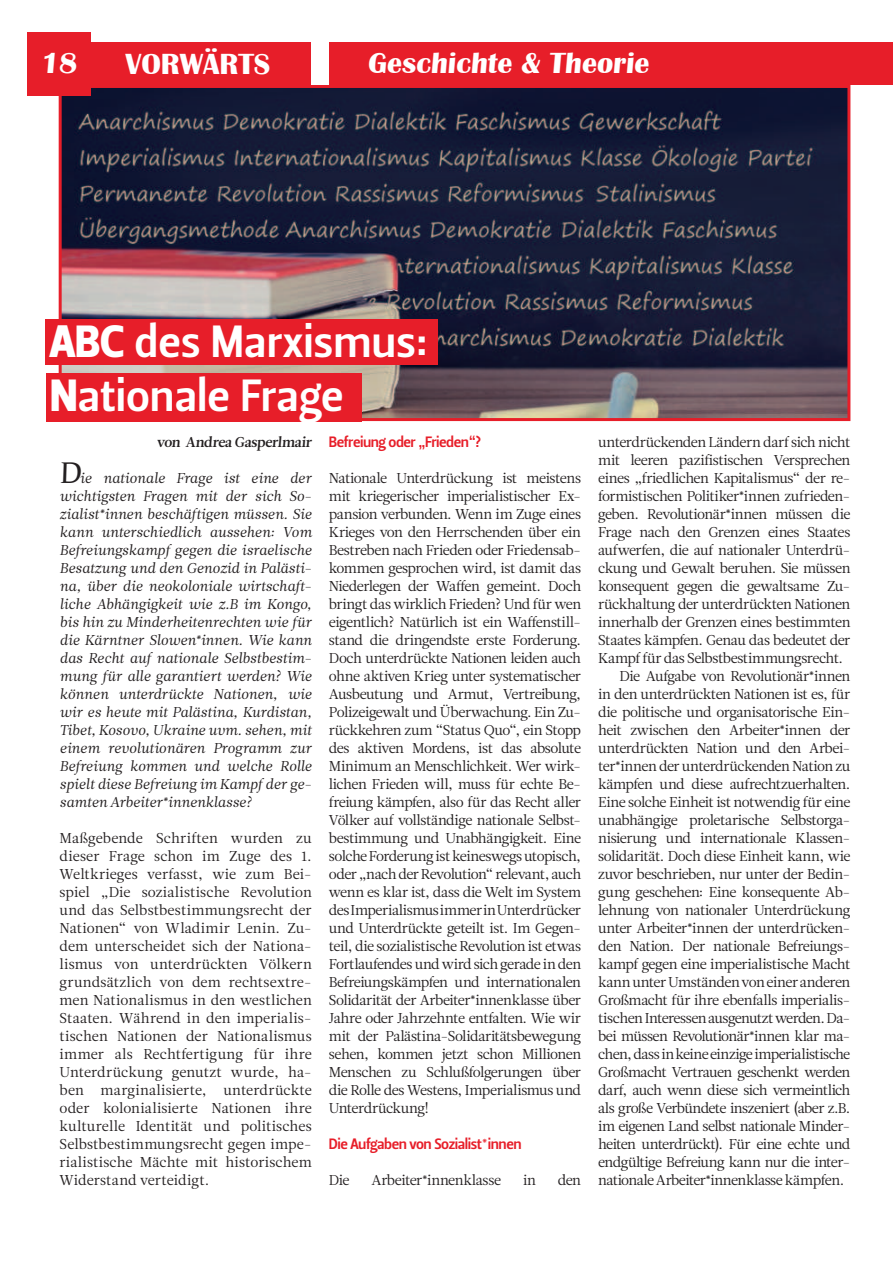
<style>
.page{position:relative;width:893px;height:1263px;background:#fff}
.page>*{position:absolute;margin:0;border:0;box-sizing:border-box;transform-origin:0 0}
.t1{font:45px/54px "Leitura Sans Grot 3";color:#fff}
.t2{font:700 30px "Britannic";color:#fff}
.t3{font:15px "Leitura Sans Grot 3";letter-spacing:-.03em;color:#e71e29}
.t4{font:14.25px/18px "Leitura News Roman 1";letter-spacing:-.04em;color:#231f20;text-align:justify}
.t5{font:14.25px/18px "Leitura News Italic 1";letter-spacing:-.02em;color:#231f20;text-align:justify}
.t6{font:14.25px "Leitura News Roman 3";color:#231f20}
.s1{font-family:"Leitura Sans Grot 4"}
.s2{font-family:"Constantia";font-size:30px}
</style>
<div class="page">
<img style="left:63px;top:89px;width:783px;height:328px">
<div style="left:59px;top:85px;width:791px;height:336px;border:3px solid #e71e29"></div>
<div style="left:91px;top:42px;width:802px;height:43px;background:#e71e29"></div>
<div style="left:27px;top:32px;width:64px;height:64px;background:#e71e29"></div>
<div style="left:312px;top:42px;width:17px;height:43px;background:#fff"></div>
<div style="left:46px;top:373px;width:315px;height:48px;background:#e71e29"></div>
<div style="left:46px;top:319px;width:392px;height:46px;background:#e71e29"></div>
<h2 class="t2" style="left:125px;top:48px;width:146px">VORWÄRTS</h2>
<h2 class="t2" style="left:40px;top:47px;width:41px">18</h2>
<h2 class="t2" style="left:367px;top:47px;width:286px">Geschichte &amp; Theorie</h2>
<h1 class="t1" style="left:50px;top:316px;width:379px"><span class="s1">ABC</span> des Marxismus:<br><span class="s1">N</span>ationale Frage</h1>
<p class="t6" style="left:157px;top:435px;width:158px">von Andrea Gasperlmair</p>
<p class="t5" style="left:60px;top:470px;width:254px"><span class="s2">D</span>ie nationale Frage ist eine der wichtigsten Fragen mit der sich So&shy;zialist*innen beschäftigen müssen. Sie kann unterschiedlich aussehen: Vom Befreiungskampf gegen die israelische Besatzung und den Genozid in Palästi&shy;na, über die neokoloniale wirtschaft&shy;liche Abhängigkeit wie z.B im Kongo, bis hin zu Minderheitenrechten wie für die Kärntner Slowen*innen. Wie kann das Recht auf nationale Selbstbestim&shy;mung für alle garantiert werden? Wie können unterdrückte Nationen, wie wir es heute mit Palästina, Kurdistan, Tibet, Kosovo, Ukraine uvm. sehen, mit einem revolutionären Programm zur Befreiung kommen und welche Rolle spielt diese Befreiung im Kampf der ge&shy;samten Arbeiter*innenklasse?</p>
<p class="t4" style="left:60px;top:830px;width:254px">Maßgebende Schriften wurden zu dieser Frage schon im Zuge des 1.<br>Weltkrieges verfasst, wie zum Bei&shy;spiel „Die sozialistische Revolution und das Selbstbestimmungsrecht der Nationen“ von Wladimir Lenin. Zu&shy;dem unterscheidet sich der Nationa&shy;lismus von unterdrückten Völkern grundsätzlich von dem rechtsextre&shy;men Nationalismus in den westlichen Staaten. Während in den imperialis&shy;tischen Nationen der Nationalismus immer als Rechtfertigung für ihre Unterdrückung genutzt wurde, ha&shy;ben marginalisierte, unterdrückte oder kolonialisierte Nationen ihre kulturelle Identität und politisches Selbstbestimmungsrecht gegen impe&shy;rialistische Mächte mit historischem Widerstand verteidigt.</p>
<p class="t3" style="left:329px;top:434px;width:154px">Befreiung oder „Frieden“?</p>
<p class="t4" style="left:329px;top:470px;width:254px">Nationale Unterdrückung ist meistens mit kriegerischer imperialistischer Ex&shy;pansion verbunden. Wenn im Zuge eines Krieges von den Herrschenden über ein Bestreben nach Frieden oder Friedensab&shy;kommen gesprochen wird, ist damit das Niederlegen der Waffen gemeint. Doch bringt das wirklich Frieden? Und für wen eigentlich? Natürlich ist ein Waffenstill&shy;stand die dringendste erste Forderung.<br>Doch unterdrückte Nationen leiden auch ohne aktiven Krieg unter systematischer Ausbeutung und Armut, Vertreibung, Polizeigewalt und Überwachung. Ein Zu&shy;rückkehren zum “Status Quo“, ein Stopp des aktiven Mordens, ist das absolute Minimum an Menschlichkeit. Wer wirk&shy;lichen Frieden will, muss für echte Be&shy;freiung kämpfen, also für das Recht aller Völker auf vollständige nationale Selbst&shy;bestimmung und Unabhängigkeit. Eine solche Forderung ist keineswegs utopisch, oder „nach der Revolution“ relevant, auch wenn es klar ist, dass die Welt im System des Imperialismus immer in Unterdrücker und Unterdrückte geteilt ist. Im Gegen&shy;teil, die sozialistische Revolution ist etwas Fortlaufendes und wird sich gerade in den Befreiungskämpfen und internationalen Solidarität der Arbeiter*innenklasse über Jahre oder Jahrzehnte entfalten. Wie wir mit der Palästina-Solidaritätsbewegung sehen, kommen jetzt schon Millionen Menschen zu Schlußfolgerungen über die Rolle des Westens, Imperialismus und Unterdrückung!</p>
<p class="t3" style="left:329px;top:1136px;width:194px">Die Aufgaben von Sozialist*innen</p>
<p class="t4" style="left:329px;top:1172px;width:22px">Die</p>
<p class="t4" style="left:372px;top:1172px;width:131px">Arbeiter*innenklasse</p>
<p class="t4" style="left:523px;top:1172px;width:14px">in</p>
<p class="t4" style="left:558px;top:1172px;width:25px">den</p>
<p class="t4" style="left:598px;top:434px;width:254px">unterdrückenden Ländern darf sich nicht</p>
<p class="t4" style="left:598px;top:452px;width:254px">mit leeren pazifistischen Versprechen</p>
<p class="t4" style="left:598px;top:470px;width:254px">eines „friedlichen Kapitalismus“ der re-</p>
<p class="t4" style="left:598px;top:488px;width:254px">formistischen Politiker*innen zufrieden-</p>
<p class="t4" style="left:598px;top:506px;width:254px">geben. Revolutionär*innen müssen die</p>
<p class="t4" style="left:598px;top:524px;width:254px">Frage nach den Grenzen eines Staates</p>
<p class="t4" style="left:598px;top:542px;width:254px">aufwerfen, die auf nationaler Unterdrü-</p>
<p class="t4" style="left:598px;top:560px;width:254px">ckung und Gewalt beruhen. Sie müssen</p>
<p class="t4" style="left:598px;top:578px;width:254px">konsequent gegen die gewaltsame Zu-</p>
<p class="t4" style="left:598px;top:596px;width:254px">rückhaltung der unterdrückten Nationen</p>
<p class="t4" style="left:598px;top:614px;width:254px">innerhalb der Grenzen eines bestimmten</p>
<p class="t4" style="left:598px;top:632px;width:254px">Staates kämpfen. Genau das bedeutet der</p>
<p class="t4" style="left:598px;top:650px;width:246px">Kampf für das Selbstbestimmungsrecht.</p>
<p class="t4" style="left:619px;top:668px;width:233px">Die Aufgabe von Revolutionär*innen</p>
<p class="t4" style="left:598px;top:686px;width:254px">in den unterdrückten Nationen ist es, für</p>
<p class="t4" style="left:598px;top:704px;width:254px">die politische und organisatorische Ein-</p>
<p class="t4" style="left:598px;top:722px;width:254px">heit zwischen den Arbeiter*innen der</p>
<p class="t4" style="left:598px;top:740px;width:254px">unterdrückten Nation und den Arbei-</p>
<p class="t4" style="left:598px;top:758px;width:254px">ter*innen der unterdrückenden Nation zu</p>
<p class="t4" style="left:598px;top:776px;width:254px">kämpfen und diese aufrechtzuerhalten.</p>
<p class="t4" style="left:598px;top:794px;width:254px">Eine solche Einheit ist notwendig für eine</p>
<p class="t4" style="left:598px;top:812px;width:254px">unabhängige proletarische Selbstorga-</p>
<p class="t4" style="left:598px;top:830px;width:254px">nisierung und internationale Klassen-</p>
<p class="t4" style="left:598px;top:848px;width:254px">solidarität. Doch diese Einheit kann, wie</p>
<p class="t4" style="left:598px;top:866px;width:254px">zuvor beschrieben, nur unter der Bedin-</p>
<p class="t4" style="left:598px;top:884px;width:254px">gung geschehen: Eine konsequente Ab-</p>
<p class="t4" style="left:598px;top:902px;width:254px">lehnung von nationaler Unterdrückung</p>
<p class="t4" style="left:598px;top:920px;width:254px">unter Arbeiter*innen der unterdrücken-</p>
<p class="t4" style="left:598px;top:938px;width:254px">den Nation. Der nationale Befreiungs-</p>
<p class="t4" style="left:598px;top:956px;width:254px">kampf gegen eine imperialistische Macht</p>
<p class="t4" style="left:598px;top:974px;width:254px">kann unter Umständen von einer anderen</p>
<p class="t4" style="left:598px;top:992px;width:254px">Großmacht für ihre ebenfalls imperialis-</p>
<p class="t4" style="left:598px;top:1010px;width:254px">tischen Interessen ausgenutzt werden. Da-</p>
<p class="t4" style="left:598px;top:1028px;width:254px">bei müssen Revolutionär*innen klar ma-</p>
<p class="t4" style="left:598px;top:1046px;width:254px">chen, dass in keine einzige imperialistische</p>
<p class="t4" style="left:598px;top:1064px;width:254px">Großmacht Vertrauen geschenkt werden</p>
<p class="t4" style="left:598px;top:1082px;width:254px">darf, auch wenn diese sich vermeintlich</p>
<p class="t4" style="left:598px;top:1100px;width:254px">als große Verbündete inszeniert (aber z.B.</p>
<p class="t4" style="left:598px;top:1118px;width:254px">im eigenen Land selbst nationale Minder-</p>
<p class="t4" style="left:598px;top:1136px;width:254px">heiten unterdrückt). Für eine echte und</p>
<p class="t4" style="left:598px;top:1154px;width:254px">endgültige Befreiung kann nur die inter-</p>
<p class="t4" style="left:598px;top:1172px;width:248px">nationale Arbeiter*innenklasse kämpfen.</p>
</div>
